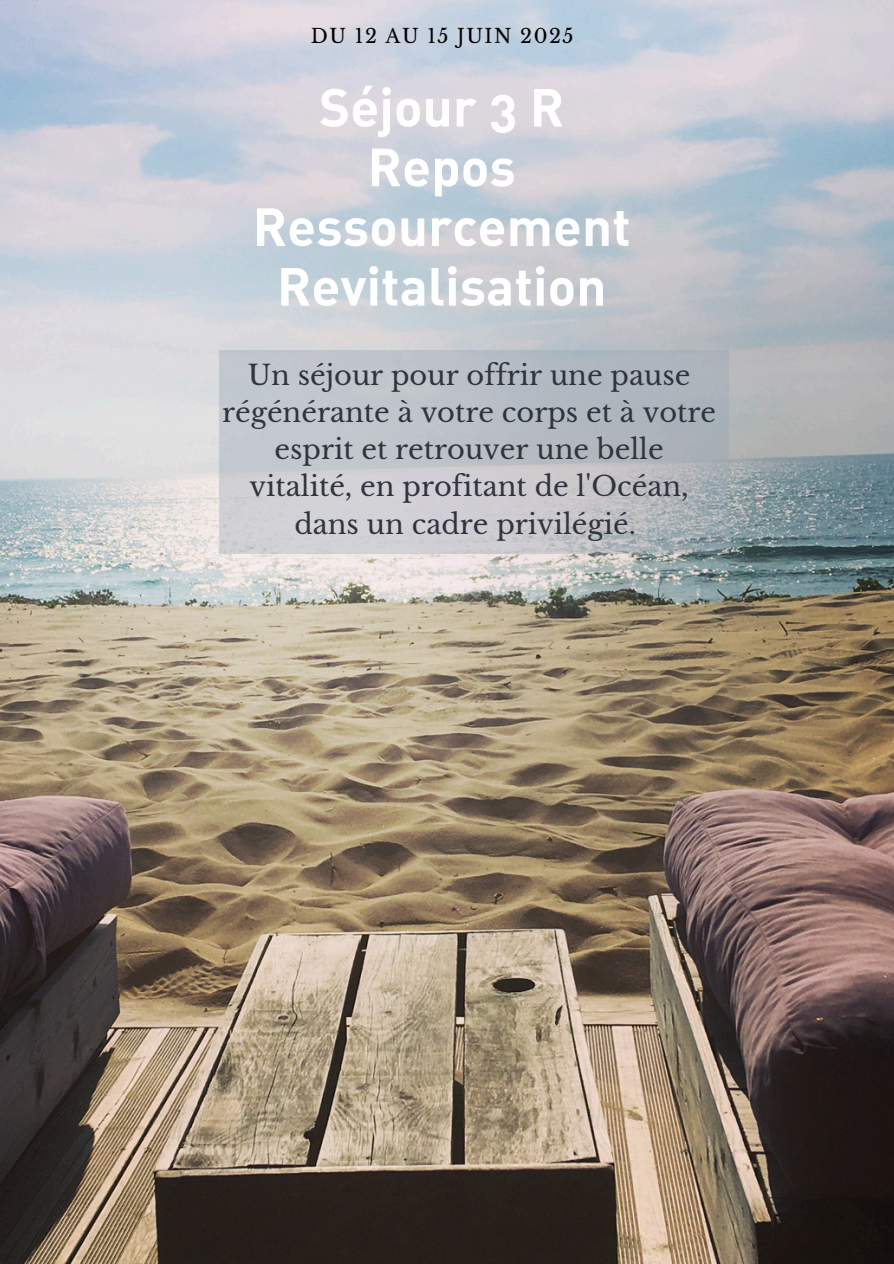
<style>
.page{position:relative;width:894px;height:1264px;background:#fff}
.page>*{position:absolute;margin:0;border:0;box-sizing:border-box;transform-origin:0 0}
.t1{font:52.8px/59.7px "DIN Bold Alternate";color:#fff;text-align:center}
.t2{font:27.3px/37.2px "Libre Baskerville";color:#2f343e;text-align:center}
.t3{font:19.35px "Libre Baskerville";letter-spacing:.08em;color:#000}
</style>
<div class="page">
<img style="left:0;top:0;width:893px;height:1263px">
<svg style="left:220px;top:350px;width:508px;height:204px"></svg>
<p class="t3" style="left:311px;top:24px;width:264px">DU 12 AU 15 JUIN 2025</p>
<h1 class="t1" style="left:252px;top:75px;width:379px">Séjour 3 R<br>Repos<br>Ressourcement<br>Revitalisation</h1>
<h2 class="t2" style="left:222px;top:357px;width:495px">Un séjour pour offrir une pause régénérante à votre corps et à votre esprit et retrouver une belle vitalité, en profitant de l'Océan, dans un cadre privilégié.</h2>
</div>
